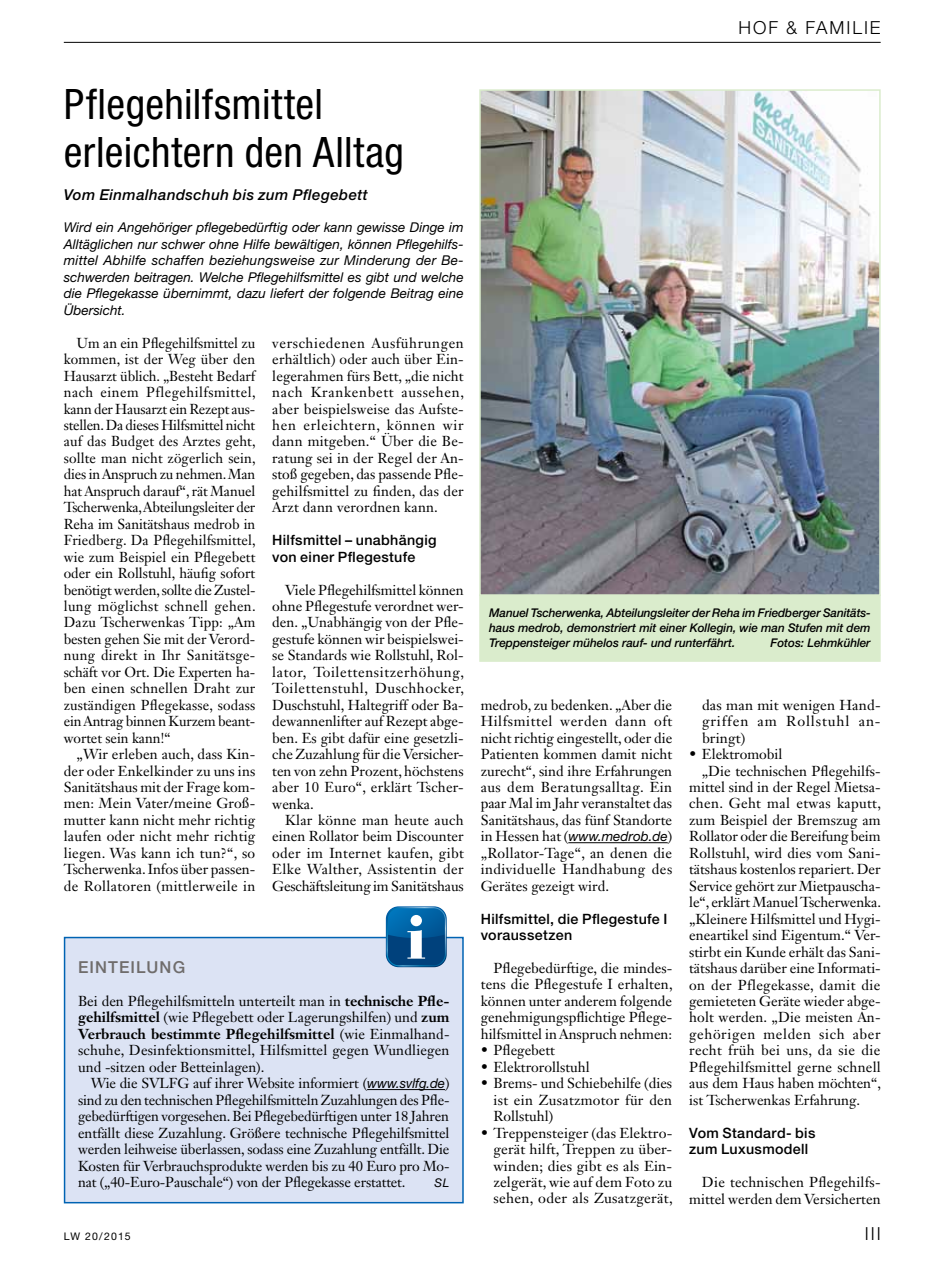
<style>
.page{position:relative;width:936px;height:1263px;background:#fff}
.page>*{position:absolute;margin:0;border:0;box-sizing:border-box;transform-origin:0 0}
.t1{font:condensed 42px/47.2px "Helvetica Neue LT Std";letter-spacing:.01em;color:#000}
.t2{font:300 18px "Helvetica Neue LT Std";letter-spacing:.11em;color:#000}
.t3{font:500 16.5px "Helvetica Neue LT Std";letter-spacing:.065em;color:#6f6c6b}
.t4{font:italic 500 15px "Helvetica Neue LT Std";letter-spacing:.03em;color:#000}
.t5{font:14.25px/16.5px "Janson Text LT Std";color:#000;text-align:justify}
.t6{font:500 14.25px/16.5px "Helvetica Neue LT Std";letter-spacing:.025em;color:#000}
.t7{font:14.25px "Janson Text LT Std";letter-spacing:.025em;color:#000}
.t8{font:14.25px "Janson Text LT Std";letter-spacing:.045em;color:#000}
.t9{font:italic 13.5px/16.5px "Helvetica Neue LT Std";color:#000;text-align:justify}
.t10{font:italic 500 12px/15px "Helvetica Neue LT Std";letter-spacing:-.005em;color:#000;text-align:justify}
.t11{font:italic 12px "Helvetica Neue LT Std";color:#000}
.t12{font:10.5px "Helvetica Neue LT Std";letter-spacing:.105em;color:#000}
.s1{font-weight:700}
.s2{font-family:"Helvetica Neue LT Std";font-style:italic;font-size:13.5px}
</style>
<div class="page">
<hr style="left:64px;top:42px;width:816px;height:1px;background:#000">
<img style="left:482px;top:92px;width:395px;height:501px">
<div style="left:479px;top:89px;width:401px;height:507px;border:2px solid #daeccc"></div>
<div style="left:480px;top:595px;width:399px;height:66px;background:#daeccc"></div>
<div style="left:479px;top:594px;width:401px;height:68px;border:2px solid #daeccc"></div>
<hr style="left:568px;top:842px;width:99px;height:1px;background:#000">
<div style="left:65px;top:937px;width:398px;height:266px;background:#dce3f4"></div>
<hr style="left:367px;top:1089px;width:78px;height:1px;background:#000">
<div style="left:64px;top:937px;width:399px;height:266px;border:2px solid #0063b3"></div>
<svg style="left:386px;top:906px;width:60px;height:61px;background:#2970a5"></svg>
<p class="t2" style="left:738px;top:17px;width:144px">HOF &amp; FAMILIE</p>
<h1 class="t1" style="left:64px;top:81px;width:341px">Pflegehilfsmittel erleichtern den Alltag</h1>
<p class="t4" style="left:64px;top:185px;width:305px">Vom Einmalhandschuh bis zum Pflegebett</p>
<p class="t9" style="left:64px;top:219px;width:401px">Wird ein Angehöriger pflegebedürftig oder kann gewisse Dinge im Alltäglichen nur schwer ohne Hilfe bewältigen, können Pflegehilfs&shy;mittel Abhilfe schaffen beziehungsweise zur Minderung der Be&shy;schwerden beitragen. Welche Pflegehilfsmittel es gibt und welche die Pflegekasse übernimmt, dazu liefert der folgende Beitrag eine Übersicht.</p>
<p class="t5" style="left:64px;top:334px;width:193px;text-indent:13px">Um an ein Pflegehilfsmittel zu kommen, ist der Weg über den Hausarzt üblich. „Besteht Bedarf nach einem Pflegehilfsmittel, kann der Hausarzt ein Rezept aus&shy;stellen. Da dieses Hilfsmittel nicht auf das Budget des Arztes geht, sollte man nicht zögerlich sein, dies in Anspruch zu nehmen. Man hat Anspruch darauf“, rät Manuel Tscherwenka, Abteilungsleiter der Reha im Sanitätshaus medrob in Friedberg. Da Pflegehilfsmittel, wie zum Beispiel ein Pflegebett oder ein Rollstuhl, häufig sofort benötigt werden, sollte die Zustel&shy;lung möglichst schnell gehen.<br>Dazu Tscherwenkas Tipp: „Am besten gehen Sie mit der Verord&shy;nung direkt in Ihr Sanitätsge&shy;schäft vor Ort. Die Experten ha&shy;ben einen schnellen Draht zur zuständigen Pflegekasse, sodass ein Antrag binnen Kurzem beant&shy;wortet sein kann!“</p>
<p class="t5" style="left:64px;top:746px;width:193px;text-indent:13px">„Wir erleben auch, dass Kin&shy;der oder Enkelkinder zu uns ins Sanitätshaus mit der Frage kom&shy;men: Mein Vater/meine Groß&shy;mutter kann nicht mehr richtig laufen oder nicht mehr richtig liegen. Was kann ich tun?“, so Tscherwenka. Infos über passen&shy;de Rollatoren (mittlerweile in</p>
<p class="t5" style="left:272px;top:334px;width:193px">verschiedenen Ausführungen erhältlich) oder auch über Ein&shy;legerahmen fürs Bett, „die nicht nach Krankenbett aussehen, aber beispielsweise das Aufste&shy;hen erleichtern, können wir dann mitgeben.“ Über die Be&shy;ratung sei in der Regel der An&shy;stoß gegeben, das passende Pfle&shy;gehilfsmittel zu finden, das der Arzt dann verordnen kann.</p>
<p class="t6" style="left:272px;top:532px;width:166px">Hilfsmittel – unabhängig von einer Pflegestufe</p>
<p class="t5" style="left:272px;top:581px;width:193px;text-indent:13px">Viele Pflegehilfsmittel können ohne Pflegestufe verordnet wer&shy;den. „Unabhängig von der Pfle&shy;gestufe können wir beispielswei&shy;se Standards wie Rollstuhl, Rol&shy;lator, Toilettensitzerhöhung, Toilettenstuhl, Duschhocker, Duschstuhl, Haltegriff oder Ba&shy;dewannenlifter auf Rezept abge&shy;ben. Es gibt dafür eine gesetzli&shy;che Zuzahlung für die Versicher&shy;ten von zehn Prozent, höchstens aber 10 Euro“, erklärt Tscher&shy;wenka.</p>
<p class="t5" style="left:272px;top:812px;width:193px;text-indent:13px">Klar könne man heute auch einen Rollator beim Discounter oder im Internet kaufen, gibt Elke Walther, Assistentin der Geschäftsleitung im Sanitätshaus</p>
<p class="t3" style="left:78px;top:957px;width:109px">Einteilung</p>
<p class="t5" style="left:78px;top:993px;width:373px">Bei den Pflegehilfsmitteln unterteilt man in <span class="s1">technische Pfle&shy;gehilfsmittel</span> (wie Pflegebett oder Lagerungshilfen) und <span class="s1">zum Verbrauch bestimmte Pflegehilfsmittel</span> (wie Einmalhand&shy;schuhe, Desinfektionsmittel, Hilfsmittel gegen Wundliegen und -sitzen oder Betteinlagen).</p>
<p class="t5" style="left:78px;top:1075px;width:373px;text-indent:13px">Wie die SVLFG auf ihrer Website informiert (<span class="s2">www.svlfg.de</span>) sind zu den technischen Pflegehilfsmitteln Zuzahlungen des Pfle&shy;gebedürftigen vorgesehen. Bei Pflegebedürftigen unter 18 Jahren entfällt diese Zuzahlung. Größere technische Pflegehilfsmittel werden leihweise überlassen, sodass eine Zuzahlung entfällt. Die Kosten für Verbrauchsprodukte werden bis zu 40 Euro pro Mo&shy;nat („40-Euro-Pauschale“) von der Pflegekasse erstattet.</p>
<p class="t11" style="left:434px;top:1175px;width:16px">SL</p>
<p class="t10" style="left:489px;top:605px;width:383px">Manuel Tscherwenka, Abteilungsleiter der Reha im Friedberger Sanitäts&shy;haus medrob, demonstriert mit einer Kollegin, wie man Stufen mit dem Treppensteiger mühelos rauf- und runterfährt.</p>
<p class="t10" style="left:770px;top:635px;width:102px">Fotos: Lehmkühler</p>
<p class="t5" style="left:480px;top:696px;width:193px">medrob, zu bedenken. „Aber die Hilfsmittel werden dann oft nicht richtig eingestellt, oder die Patienten kommen damit nicht zurecht“, sind ihre Erfahrungen aus dem Beratungsalltag. Ein paar Mal im Jahr veranstaltet das Sanitätshaus, das fünf Standorte in Hessen hat (<span class="s2">www.medrob.de</span>) „Rollator-Tage“, an denen die individuelle Handhabung des Gerätes gezeigt wird.</p>
<p class="t6" style="left:480px;top:910px;width:188px">Hilfsmittel, die Pflegestufe I voraussetzen</p>
<p class="t5" style="left:480px;top:960px;width:193px;text-indent:13px">Pflegebedürftige, die mindes&shy;tens die Pflegestufe I erhalten, können unter anderem folgende genehmigungspflichtige Pflege&shy;hilfsmittel in Anspruch nehmen:</p>
<p class="t5" style="left:480px;top:1042px;width:76px">• Pflegebett</p>
<p class="t5" style="left:480px;top:1058px;width:110px">• Elektrorollstuhl</p>
<p class="t5" style="left:493px;top:1075px;width:180px;text-indent:-13px">• Brems- und Schiebehilfe (dies ist ein Zusatzmotor für den Rollstuhl)</p>
<p class="t5" style="left:493px;top:1124px;width:181px;text-indent:-13px">• Treppensteiger (das Elektro&shy;gerät hilft, Treppen zu über&shy;winden; dies gibt es als Ein&shy;zelgerät, wie auf dem Foto zu sehen, oder als Zusatzgerät,</p>
<p class="t5" style="left:702px;top:696px;width:180px">das man mit wenigen Hand&shy;griffen am Rollstuhl an&shy;bringt)</p>
<p class="t5" style="left:689px;top:746px;width:95px">• Elektromobil</p>
<p class="t5" style="left:702px;top:762px;width:180px">„Die technischen Pflegehilfs-</p>
<p class="t5" style="left:689px;top:779px;width:193px">mittel sind in der Regel Mietsa-</p>
<p class="t7" style="left:689px;top:794px;width:193px">chen. Geht mal etwas kaputt,</p>
<p class="t5" style="left:689px;top:812px;width:193px">zum Beispiel der Bremszug am</p>
<p class="t5" style="left:689px;top:828px;width:193px">Rollator oder die Bereifung beim</p>
<p class="t5" style="left:689px;top:844px;width:193px">Rollstuhl, wird dies vom Sani-</p>
<p class="t5" style="left:689px;top:861px;width:193px">tätshaus kostenlos repariert. Der</p>
<p class="t5" style="left:689px;top:877px;width:193px">Service gehört zur Mietpauscha-</p>
<p class="t5" style="left:689px;top:894px;width:193px">le“, erklärt Manuel Tscherwenka.</p>
<p class="t5" style="left:689px;top:910px;width:193px">„Kleinere Hilfsmittel und Hygi-</p>
<p class="t5" style="left:689px;top:927px;width:193px">eneartikel sind Eigentum.“ Ver-</p>
<p class="t5" style="left:689px;top:943px;width:193px">stirbt ein Kunde erhält das Sani-</p>
<p class="t5" style="left:689px;top:960px;width:193px">tätshaus darüber eine Informati-</p>
<p class="t7" style="left:689px;top:975px;width:193px">on der Pflegekasse, damit die</p>
<p class="t5" style="left:689px;top:993px;width:193px">gemieteten Geräte wieder abge-</p>
<p class="t5" style="left:689px;top:1009px;width:193px">holt werden. „Die meisten An-</p>
<p class="t8" style="left:689px;top:1025px;width:193px">gehörigen melden sich aber</p>
<p class="t7" style="left:689px;top:1041px;width:193px">recht früh bei uns, da sie die</p>
<p class="t5" style="left:689px;top:1058px;width:193px">Pflegehilfsmittel gerne schnell</p>
<p class="t5" style="left:689px;top:1075px;width:193px">aus dem Haus haben möchten“,</p>
<p class="t5" style="left:689px;top:1091px;width:172px">ist Tscherwenkas Erfahrung.</p>
<p class="t6" style="left:689px;top:1124px;width:128px">Vom Standard- bis zum Luxusmodell</p>
<p class="t5" style="left:689px;top:1174px;width:193px;text-align:right">Die technischen Pflegehilfs&shy;mittel werden dem Versicherten</p>
<p class="t12" style="left:64px;top:1230px;width:68px">LW 20/2015</p>
<p class="t2" style="left:864px;top:1222px;width:17px">III</p>
</div>
